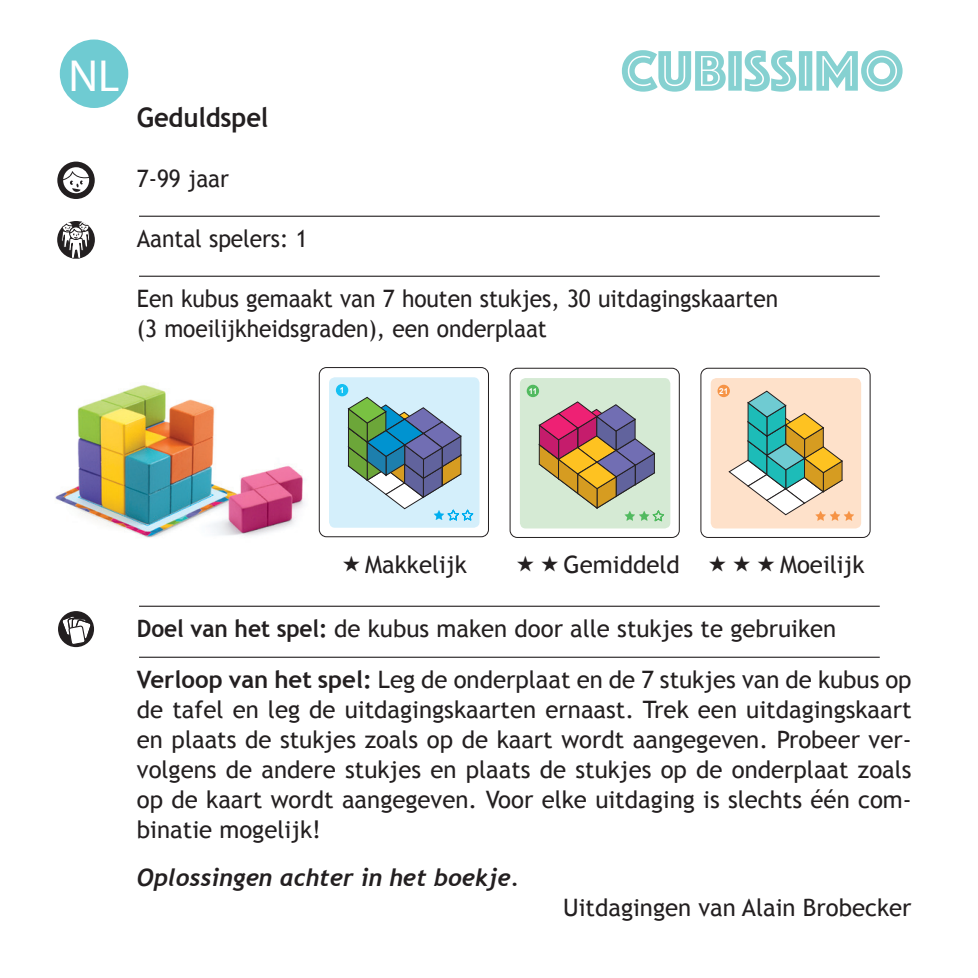
<style>
.page{position:relative;width:978px;height:978px;background:#fff}
.page>*{position:absolute;margin:0;border:0;box-sizing:border-box;transform-origin:0 0}
.t1{font:59.1px "Phosphate Inline";color:#86d1d1}
.t2{font:45px "Myriad Pro";color:#fff}
.t3{font:700 27px "Trebuchet MS";letter-spacing:-.005em;color:#231f20;scale:.95 1}
.t4{font:24px/30px "Trebuchet MS";color:#231f20}
.t5{font:24px/30px "Trebuchet MS";color:#231f20;scale:.95 1}
.t6{font:italic 700 24px "Trebuchet";color:#231f20}
.t7{font:700 8.4px "Arial";color:#fff}
.t8{font:700 8.1px "Arial";color:#fff}
.s1{font-weight:700}
</style>
<div class="page">
<div style="left:329px;top:377px;width:151px;height:151px;background:#d4effb;border-radius:6px"></div>
<div style="left:319px;top:367px;width:170px;height:170px;border:1px solid #231f20;border-radius:7px"></div>
<div style="left:336px;top:384px;width:12px;height:12px;background:#15c0f2;border-radius:50%"></div>
<svg style="left:348px;top:397px;width:126px;height:124px"></svg>
<div style="left:520px;top:378px;width:150px;height:150px;background:#d5ead4;border-radius:6px"></div>
<svg style="left:539px;top:402px;width:126px;height:127px"></svg>
<div style="left:510px;top:368px;width:170px;height:170px;border:1px solid #231f20;border-radius:7px"></div>
<div style="left:527px;top:385px;width:12px;height:12px;background:#51ba5f;border-radius:50%"></div>
<div style="left:711px;top:378px;width:150px;height:150px;background:#fee1ca;border-radius:6px"></div>
<div style="left:700px;top:368px;width:171px;height:170px;border:1px solid #231f20;border-radius:7px"></div>
<div style="left:717px;top:385px;width:13px;height:12px;background:#f69345;border-radius:50%"></div>
<svg style="left:729px;top:391px;width:125px;height:130px"></svg>
<img style="left:55px;top:385px;width:250px;height:153px">
<div style="left:60px;top:40px;width:68px;height:68px;background:#6fcbd2;border-radius:50%"></div>
<hr style="left:139px;top:216px;width:741px;height:1px;background:#231f20">
<hr style="left:139px;top:276px;width:741px;height:1px;background:#231f20">
<hr style="left:139px;top:606px;width:741px;height:1px;background:#231f20">
<hr style="left:139px;top:657px;width:741px;height:1px;background:#231f20">
<div style="left:57px;top:221px;width:38px;height:38px;background:#231f20;border-radius:50%"></div>
<svg style="left:61px;top:221px;width:29px;height:38px"></svg>
<svg style="left:57px;top:162px;width:38px;height:37px"></svg>
<div style="left:58px;top:611px;width:36px;height:36px;background:#231f20;border-radius:50%"></div>
<svg style="left:60px;top:614px;width:32px;height:32px"></svg>
<h2 class="t2" style="left:69px;top:51px;width:52px">NL</h2>
<h1 class="t1" style="left:621px;top:29px;width:285px">CUBISSIMO</h1>
<p class="t3" style="left:137px;top:100px;width:140px">Geduldspel</p>
<p class="t5" style="left:137px;top:164px;width:98px">7-99 jaar</p>
<p class="t5" style="left:137px;top:224px;width:181px">Aantal spelers: 1</p>
<p class="t5" style="left:137px;top:284px;width:677px">Een kubus gemaakt van 7 houten stukjes, 30 uitdagingskaarten (3 moeilijkheidsgraden), een onderplaat</p>
<p class="t7" style="left:340px;top:385px;width:6px">1</p>
<p class="t8" style="left:529px;top:386px;width:10px">11</p>
<p class="t8" style="left:719px;top:386px;width:11px">21</p>
<p class="t4" style="left:365px;top:550px;width:103px">Makkelijk</p>
<p class="t4" style="left:564px;top:550px;width:118px">Gemiddeld</p>
<p class="t4" style="left:780px;top:550px;width:86px">Moeilijk</p>
<p class="t4" style="left:137px;top:603px;width:776px;line-height:51px"><span class="s1">Doel van het spel:</span> de kubus maken door alle stukjes te gebruiken<br><span class="s1">Verloop van het spel:</span> Leg de onderplaat en de 7 stukjes van de kubus op</p>
<p class="t4" style="left:137px;top:695px;width:776px;text-align:justify">de tafel en leg de uitdagingskaarten ernaast. Trek een uitdagingskaart en plaats de stukjes zoals op de kaart wordt aangegeven. Probeer ver&shy;volgens de andere stukjes en plaats de stukjes op de onderplaat zoals op de kaart wordt aangegeven. Voor elke uitdaging is slechts één com&shy;binatie mogelijk!</p>
<p class="t6" style="left:137px;top:863px;width:384px">Oplossingen achter in het boekje.</p>
<p class="t4" style="left:563px;top:893px;width:350px">Uitdagingen van Alain Brobecker</p>
</div>
